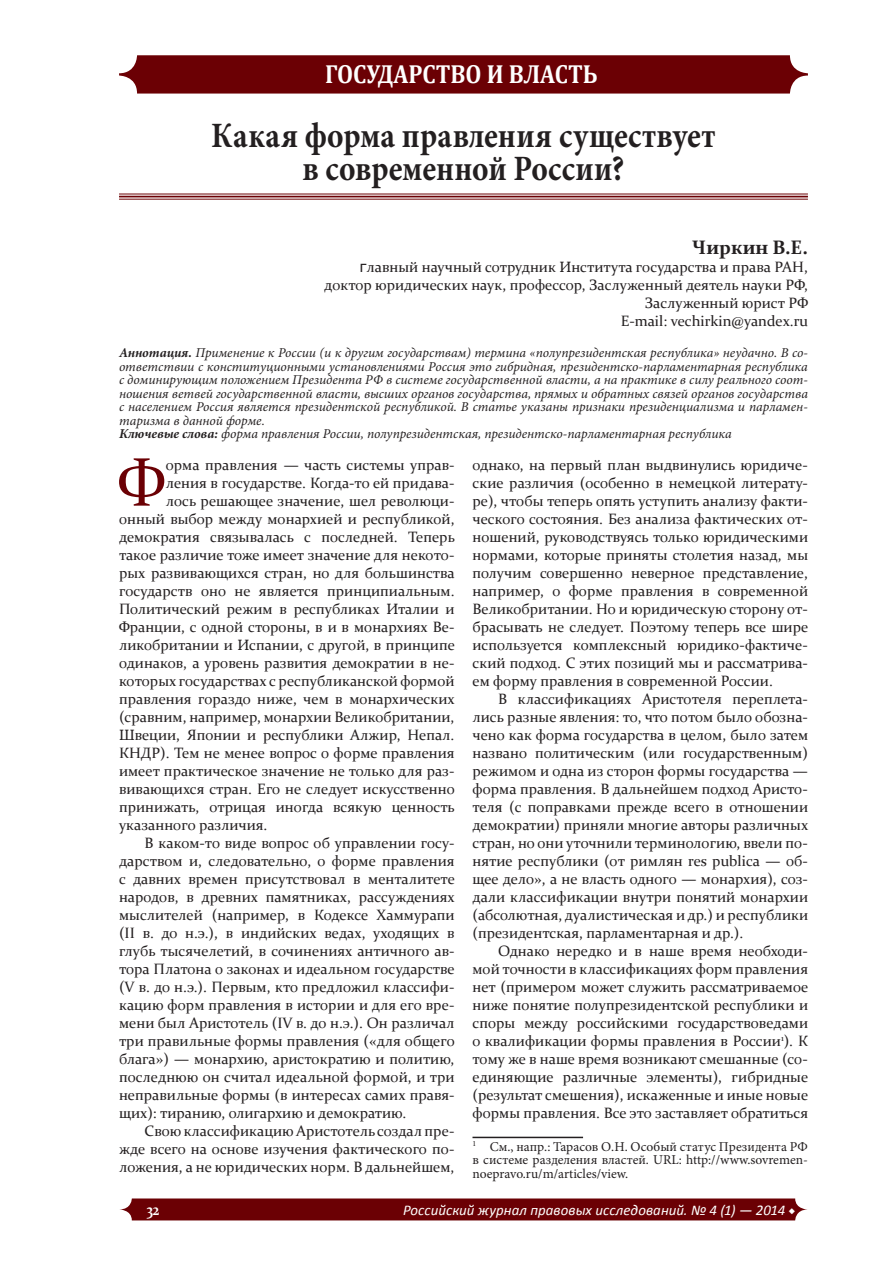
<style>
.page{position:relative;width:893px;height:1263px;background:#fff}
.page>*{position:absolute;margin:0;border:0;box-sizing:border-box;transform-origin:0 0}
.Обычный{font:67.65px "Constantia";color:#6b0004}
.Рубрика{font:700 35.7px/33px "Minion Pro";letter-spacing:.005em;color:#231f20;text-align:center;scale:.88 1}
.t1{font:700 26.25px "Cambria";color:#fff;scale:.88 1}
.Обычный-2{font:700 19.5px "Constantia";color:#231f20}
.t2{font:700 16.8px "Constantia";color:#fff;scale:.8 1}
.heading_4{font:15px/18px "Constantia";color:#231f20;text-align:justify}
.Обычный-3{font:15px/18px "Constantia";color:#231f20;text-align:right}
.t3{font:italic 14.85px "Calibri";letter-spacing:.005em;color:#fff}
.Обычный-4{font:italic 13.5px/13.5px "Minion Pro";color:#231f20;text-align:justify}
.t4{font:13.5px/13.5px "Minion Pro";color:#231f20;text-align:justify}
.s1{font-family:"Verdana"}
.s2{font-weight:700}
.s3{font-family:"Minion Pro";font-weight:700;font-style:normal}
</style>
<div class="page">
<svg style="left:120px;top:1198px;width:687px;height:22px;background:#720c10"></svg>
<div style="left:119px;top:55px;width:689px;height:39px;background:#6b0004;border-radius:18px"></div>
<hr style="left:119px;top:199px;width:689px;height:1px;background:#6b0004">
<hr style="left:119px;top:196px;width:689px;height:1px;background:#6b0004">
<hr style="left:119px;top:194px;width:689px;height:1px;background:#6b0004">
<hr style="left:472px;top:1137px;width:111px;height:1px;background:#231f20">
<p class="t1" style="left:325px;top:56px;width:311px">ГОСУДАРСТВО И ВЛАСТЬ</p>
<p class="Рубрика" style="left:211px;top:118px;width:574px">Какая форма правления существует в современной России?</p>
<p class="Обычный-2" style="left:692px;top:233px;width:117px">Чиркин В.Е.</p>
<p class="Обычный-3" style="left:324px;top:257px;width:485px"><span class="s1">г</span>лавный научный сотрудник Института государства и права РАН, доктор юридических наук, профессор, Заслуженный деятель науки РФ,<br>Заслуженный юрист РФ</p>
<p class="heading_4" style="left:621px;top:311px;width:189px">E-mail: vechirkin@yandex.ru</p>
<p class="Обычный-4" style="left:119px;top:346px;width:690px"><span class="s2">Аннотация.</span> Применение к России (и к другим государствам) термина «полупрезидентская республика» неудачно. В со&shy;ответствии с конституционными установлениями Россия это гибридная, президентско-парламентарная республика с доминирующим положением Президента РФ в системе государственной власти, а на практике в силу реального соот&shy;ношения ветвей государственной власти, высших органов государства, прямых и обратных связей органов государства с населением Россия является президентской республикой. В статье указаны признаки президенциализма и парламен&shy;таризма в данной форме.</p>
<p class="Обычный-4" style="left:119px;top:427px;width:614px"><span class="s2">Ключевые слова:</span> форма правления России, полупрезидентская, президентско-парламентарная реcпублика</p>
<p class="Обычный" style="left:118px;top:437px;width:50px">Ф</p>
<p class="Обычный-3" style="left:166px;top:455px;width:290px">орма правления — часть системы управ-</p>
<p class="heading_4" style="left:472px;top:455px;width:337px">однако, на первый план выдвинулись юридиче&shy;ские различия (особенно в немецкой литерату&shy;ре), чтобы теперь опять уступить анализу факти&shy;ческого состояния. Без анализа фактических от&shy;ношений, руководствуясь только юридическими нормами, которые приняты столетия назад, мы получим совершенно неверное представление, например, о форме правления в современной Великобритании. Но и юридическую сторону от&shy;брасывать не следует. Поэтому теперь все шире используется комплексный юридико-фактиче&shy;ский подход. С этих позиций мы и рассматрива&shy;ем форму правления в современной России.</p>
<p class="heading_4" style="left:472px;top:689px;width:337px;text-indent:26px">В классификациях Аристотеля переплета&shy;лись разные явления: то, что потом было обозна&shy;чено как форма государства в целом, было затем названо политическим (или государственным) режимом и одна из сторон формы государства — форма правления. В дальнейшем подход Аристо&shy;теля (c поправками прежде всего в отношении демократии) приняли многие авторы различных стран, но они уточнили терминологию, ввели по&shy;нятие республики (от римлян res publica — об&shy;щее дело», а не власть одного — монархия), соз&shy;дали классификации внутри понятий монархии (абсолютная, дуалистическая и др.) и республики (президентская, парламентарная и др.).</p>
<p class="heading_4" style="left:472px;top:941px;width:337px;text-indent:26px">Однако нередко и в наше время необходи&shy;мой точности в классификациях форм правления нет (примером может служить рассматриваемое ниже понятие полупрезидентской республики и споры между российскими государствоведами о квалификации формы правления в России<sup>1</sup>). К тому же в наше время возникают смешанные (со&shy;единяющие различные элементы), гибридные (результат смешения), искаженные и иные новые формы правления. Все это заставляет обратиться</p>
<p class="t4" style="left:472px;top:1140px;width:337px"><sup>1</sup> См., напр.: Тарасов О.Н. Особый статус Президента РФ в системе разделения властей. URL: http://www.sovremen&shy;noepravo.ru/m/articles/view.</p>
<p class="Обычный-3" style="left:166px;top:473px;width:290px">ления в государстве. Когда-то ей придава-</p>
<p class="Обычный-3" style="left:166px;top:491px;width:290px">лось решающее значение, шел революци-</p>
<p class="Обычный-3" style="left:119px;top:509px;width:337px">онный выбор между монархией и республикой,</p>
<p class="Обычный-3" style="left:119px;top:527px;width:337px">демократия связывалась с последней. Теперь</p>
<p class="Обычный-3" style="left:119px;top:545px;width:337px">такое различие тоже имеет значение для некото-</p>
<p class="Обычный-3" style="left:119px;top:563px;width:337px">рых развивающихся стран, но для большинства</p>
<p class="Обычный-3" style="left:119px;top:581px;width:337px">государств оно не является принципиальным.</p>
<p class="Обычный-3" style="left:119px;top:599px;width:337px">Политический режим в республиках Италии и</p>
<p class="Обычный-3" style="left:119px;top:617px;width:337px">Франции, с одной стороны, в и в монархиях Ве-</p>
<p class="Обычный-3" style="left:119px;top:635px;width:337px">ликобритании и Испании, с другой, в принципе</p>
<p class="Обычный-3" style="left:119px;top:653px;width:337px">одинаков, а уровень развития демократии в не-</p>
<p class="Обычный-3" style="left:119px;top:671px;width:337px">которых государствах с республиканской формой</p>
<p class="Обычный-3" style="left:119px;top:689px;width:337px">правления гораздо ниже, чем в монархических</p>
<p class="Обычный-3" style="left:119px;top:707px;width:337px">(сравним, например, монархии Великобритании,</p>
<p class="Обычный-3" style="left:119px;top:725px;width:337px">Швеции, Японии и республики Алжир, Непал.</p>
<p class="Обычный-3" style="left:119px;top:743px;width:337px">КНДР). Тем не менее вопрос о форме правления</p>
<p class="Обычный-3" style="left:119px;top:761px;width:337px">имеет практическое значение не только для раз-</p>
<p class="Обычный-3" style="left:119px;top:779px;width:337px">вивающихся стран. Его не следует искусственно</p>
<p class="Обычный-3" style="left:119px;top:797px;width:337px">принижать, отрицая иногда всякую ценность</p>
<p class="Обычный-3" style="left:119px;top:815px;width:150px">указанного различия.</p>
<p class="heading_4" style="left:119px;top:833px;width:337px;text-indent:26px">В каком-то виде вопрос об управлении госу&shy;дарством и, следовательно, о форме правления с давних времен присутствовал в менталитете народов, в древних памятниках, рассуждениях мыслителей (например, в Кодексе Хаммурапи (II в. до н.э.), в индийских ведах, уходящих в глубь тысячелетий, в сочинениях античного ав&shy;тора Платона о законах и идеальном государстве (V в. до н.э.). Первым, кто предложил классифи&shy;кацию форм правления в истории и для его вре&shy;мени был Аристотель (IV в. до н.э.). Он различал три правильные формы правления («для общего блага») — монархию, аристократию и политию, последнюю он считал идеальной формой, и три неправильные формы (в интересах самих правя&shy;щих): тиранию, олигархию и демократию.</p>
<p class="heading_4" style="left:119px;top:1121px;width:337px;text-indent:26px">Свою классификацию Аристотель создал пре&shy;жде всего на основе изучения фактического по&shy;ложения, а не юридических норм. В дальнейшем,</p>
<p class="t2" style="left:147px;top:1197px;width:17px">32</p>
<p class="t3" style="left:403px;top:1200px;width:394px">Российский журнал правовых исследований. № 4 (1) — 2014 <span class="s3">◆</span></p>
</div>
